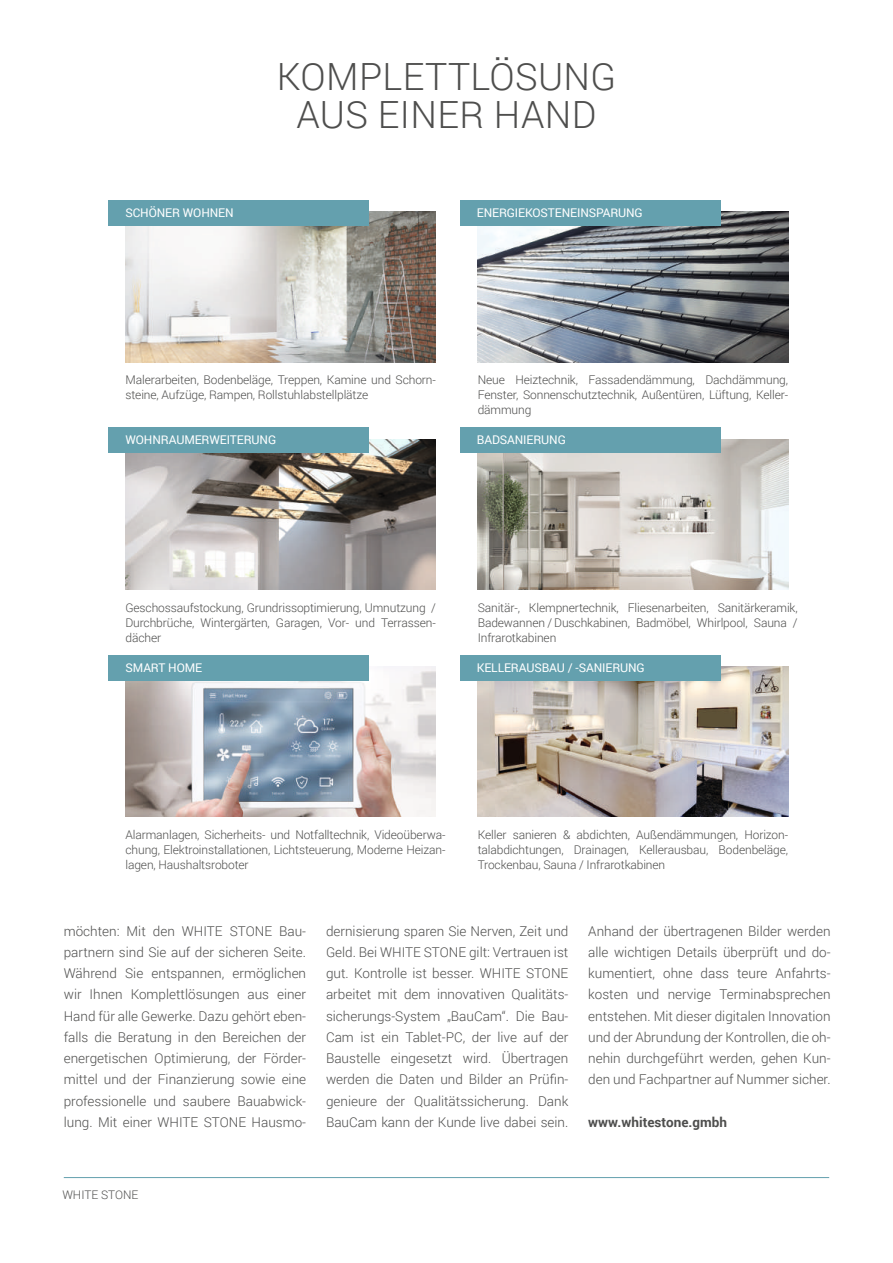
<style>
.page{position:relative;width:893px;height:1263px;background:#fff}
.page>*{position:absolute;margin:0;border:0;box-sizing:border-box;transform-origin:0 0}
.t1{font:300 37.5px/37.5px "Roboto";letter-spacing:.01em;color:#4e4e4d;text-align:center}
.t2{font:300 13.5px/21.3px "Roboto";color:#4e4e4d;text-align:justify}
.t3{font:700 13.5px "Roboto";color:#4e4e4d}
.t4{font:300 12px/15px "Roboto";letter-spacing:-.01em;color:#4e4e4d;text-align:justify}
.t5{font:12px "Roboto";letter-spacing:-.01em;color:#fff}
.t6{font:300 11.85px "Roboto";color:#4e4e4d}
</style>
<div class="page">
<img style="left:125px;top:212px;width:311px;height:150px">
<div style="left:108px;top:200px;width:260px;height:26px;background:#64a0ae"></div>
<img style="left:125px;top:439px;width:311px;height:150px">
<div style="left:108px;top:427px;width:260px;height:26px;background:#64a0ae"></div>
<img style="left:125px;top:666px;width:311px;height:150px">
<div style="left:108px;top:655px;width:260px;height:25px;background:#64a0ae"></div>
<img style="left:478px;top:212px;width:310px;height:150px">
<div style="left:461px;top:200px;width:260px;height:26px;background:#64a0ae"></div>
<img style="left:478px;top:439px;width:310px;height:150px">
<div style="left:461px;top:427px;width:260px;height:26px;background:#64a0ae"></div>
<img style="left:478px;top:666px;width:310px;height:150px">
<div style="left:461px;top:655px;width:260px;height:25px;background:#64a0ae"></div>
<hr style="left:64px;top:1177px;width:765px;height:1px;background:#64a0ae">
<p class="t5" style="left:125px;top:204px;width:110px">SCHÖNER WOHNEN</p>
<h1 class="t1" style="left:277px;top:57px;width:341px">KOMPLETTLÖSUNG<br>AUS EINER HAND</h1>
<p class="t5" style="left:477px;top:204px;width:167px">ENERGIEKOSTENEINSPARUNG</p>
<p class="t4" style="left:125px;top:372px;width:312px">Malerarbeiten, Bodenbeläge, Treppen, Kamine und Schorn&shy;steine, Aufzüge, Rampen, Rollstuhlabstellplätze</p>
<p class="t5" style="left:125px;top:432px;width:152px">WOHNRAUMERWEITERUNG</p>
<p class="t4" style="left:478px;top:372px;width:312px">Neue Heiztechnik, Fassadendämmung, Dachdämmung, Fenster, Sonnenschutztechnik, Außentüren, Lüftung, Keller&shy;dämmung</p>
<p class="t5" style="left:477px;top:432px;width:91px">BADSANIERUNG</p>
<p class="t4" style="left:125px;top:600px;width:312px">Geschossaufstockung, Grundrissoptimierung, Umnutzung / Durchbrüche, Wintergärten, Garagen, Vor- und Terrassen&shy;dächer</p>
<p class="t5" style="left:125px;top:659px;width:78px">SMART HOME</p>
<p class="t4" style="left:478px;top:600px;width:322px">Sanitär-, Klempnertechnik, Fliesenarbeiten, Sanitärkeramik, Badewannen / Duschkabinen, Badmöbel, Whirlpool, Sauna / Infrarotkabinen</p>
<p class="t5" style="left:477px;top:659px;width:169px">KELLERAUSBAU / -SANIERUNG</p>
<p class="t4" style="left:125px;top:827px;width:321px">Alarmanlagen, Sicherheits- und Notfalltechnik, Videoüberwa&shy;chung, Elektroinstallationen, Lichtsteuerung, Moderne Heizan&shy;lagen, Haushaltsroboter</p>
<p class="t4" style="left:478px;top:827px;width:312px">Keller sanieren &amp; abdichten, Außendämmungen, Horizon&shy;talabdichtungen, Drainagen, Kellerausbau, Bodenbeläge, Trockenbau, Sauna / Infrarotkabinen</p>
<p class="t2" style="left:64px;top:920px;width:244px">möchten: Mit den WHITE STONE Bau&shy;partnern sind Sie auf der sicheren Seite.<br>Während Sie entspannen, ermöglichen wir Ihnen Komplettlösungen aus einer Hand für alle Gewerke. Dazu gehört eben&shy;falls die Beratung in den Bereichen der energetischen Optimierung, der Förder&shy;mittel und der Finanzierung sowie eine professionelle und saubere Bauabwick&shy;lung. Mit einer WHITE STONE Hausmo-</p>
<p class="t2" style="left:326px;top:920px;width:244px">dernisierung sparen Sie Nerven, Zeit und Geld. Bei WHITE STONE gilt: Vertrauen ist gut. Kontrolle ist besser. WHITE STONE arbeitet mit dem innovativen Qualitäts&shy;sicherungs-System „BauCam“. Die Bau-Cam ist ein Tablet-PC, der live auf der Baustelle eingesetzt wird. Übertragen werden die Daten und Bilder an Prüfin&shy;genieure der Qualitätssicherung. Dank BauCam kann der Kunde live dabei sein.</p>
<p class="t2" style="left:588px;top:920px;width:244px">Anhand der übertragenen Bilder werden alle wichtigen Details überprüft und do&shy;kumentiert, ohne dass teure Anfahrts&shy;kosten und nervige Terminabsprechen entstehen. Mit dieser digitalen Innovation und der Abrundung der Kontrollen, die oh&shy;nehin durchgeführt werden, gehen Kun&shy;den und Fachpartner auf Nummer sicher.</p>
<p class="t3" style="left:588px;top:1112px;width:140px">www.whitestone.gmbh</p>
<p class="t6" style="left:62px;top:1186px;width:78px">WHITE STONE</p>
</div>
